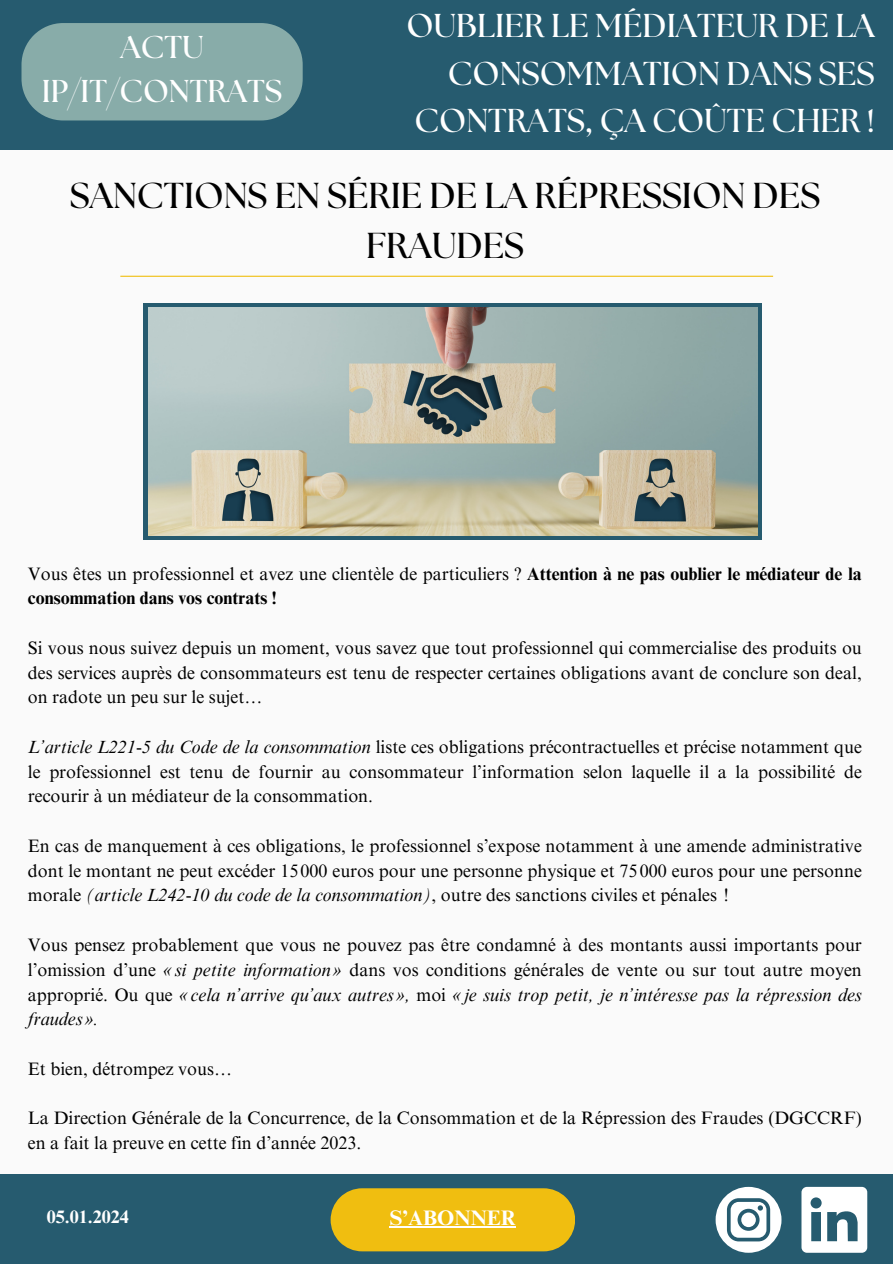
<style>
.page{position:relative;width:893px;height:1264px;background:#fff}
.page>*{position:absolute;margin:0;border:0;box-sizing:border-box;transform-origin:0 0}
.t1{font:700 36px/50.7px "The Seasons";color:#000;text-align:center}
.t2{font:700 33px/47.2px "The Seasons";color:#fff;text-align:right}
.t3{font:700 31.5px/43.8px "The Seasons";color:#fff;text-align:center}
.t4{font:700 21px "Times NRMT Pro";color:#fff}
.t5{font:18px/24.8px "Times NRMT Pro";color:#000;text-align:justify}
.t6{font:700 18px/24.8px "Times NRMT Pro";color:#000}
.t7{font:700 18px "Times NRMT Pro";color:#fff}
.s1{font-weight:400}
.s2{font-style:italic}
</style>
<div class="page">
<div style="left:0;top:0;width:892px;height:1263px;background:#265b6f"></div>
<svg style="left:715px;top:1186px;width:66px;height:66px"></svg>
<svg style="left:801px;top:1186px;width:66px;height:66px"></svg>
<svg style="left:330px;top:1188px;width:245px;height:63px;background:#e3b817"></svg>
<div style="left:21px;top:23px;width:282px;height:97px;background:#88aca9"></div>
<div style="left:0;top:151px;width:892px;height:1023px;background:#fafafa"></div>
<hr style="left:120px;top:276px;width:653px;height:1px;background:#f0be10">
<hr style="left:390px;top:1226px;width:126px;height:1px;background:#fff">
<div style="left:143px;top:303px;width:619px;height:236px;background:#265b6f"></div>
<img style="left:148px;top:307px;width:609px;height:229px">
<p class="t3" style="left:42px;top:27px;width:242px">ACTU<br>IP/IT/CONTRATS</p>
<p class="t2" style="left:406px;top:4px;width:470px">OUBLIER LE MÉDIATEUR DE LA<br>CONSOMMATION DANS SES<br>CONTRATS, ÇA COÛTE CHER !</p>
<p class="t1" style="left:70px;top:171px;width:751px">SANCTIONS EN SÉRIE DE LA RÉPRESSION DES<br>FRAUDES</p>
<p class="t6" style="left:28px;top:563px;width:835px"><span class="s1">Vous êtes un professionnel et avez une clientèle de particuliers ?</span> Attention à ne pas oublier le médiateur de la consommation dans vos contrats !</p>
<p class="t5" style="left:28px;top:637px;width:835px">Si vous nous suivez depuis un moment, vous savez que tout professionnel qui commercialise des produits ou des services auprès de consommateurs est tenu de respecter certaines obligations avant de conclure son deal, on radote un peu sur le sujet…</p>
<p class="t5" style="left:28px;top:736px;width:835px"><span class="s2">L’article L221-5 du Code de la consommation</span> liste ces obligations précontractuelles et précise notamment que le professionnel est tenu de fournir au consommateur l’information selon laquelle il a la possibilité de recourir à un médiateur de la consommation.</p>
<p class="t5" style="left:28px;top:835px;width:835px">En cas de manquement à ces obligations, le professionnel s’expose notamment à une amende administrative dont le montant ne peut excéder 15 000 euros pour une personne physique et 75000 euros pour une personne morale <span class="s2">(article L242-10 du code de la consommation)</span>, outre des sanctions civiles et pénales !</p>
<p class="t5" style="left:28px;top:934px;width:835px">Vous pensez probablement que vous ne pouvez pas être condamné à des montants aussi importants pour l’omission d’une <span class="s2">« si petite information »</span> dans vos conditions générales de vente ou sur tout autre moyen approprié. Ou que <span class="s2">« cela n’arrive qu’aux autres »,</span> moi <span class="s2">«je suis trop petit, je n’intéresse pas la répression des fraudes ».</span></p>
<p class="t5" style="left:28px;top:1058px;width:206px">Et bien, détrompez vous…</p>
<p class="t5" style="left:28px;top:1108px;width:835px">La Direction Générale de la Concurrence, de la Consommation et de la Répression des Fraudes (DGCCRF) en a fait la preuve en cette fin d’année 2023.</p>
<p class="t7" style="left:47px;top:1210px;width:83px">05.01.2024</p>
<p class="t4" style="left:390px;top:1210px;width:128px">S’ABONNER</p>
</div>
